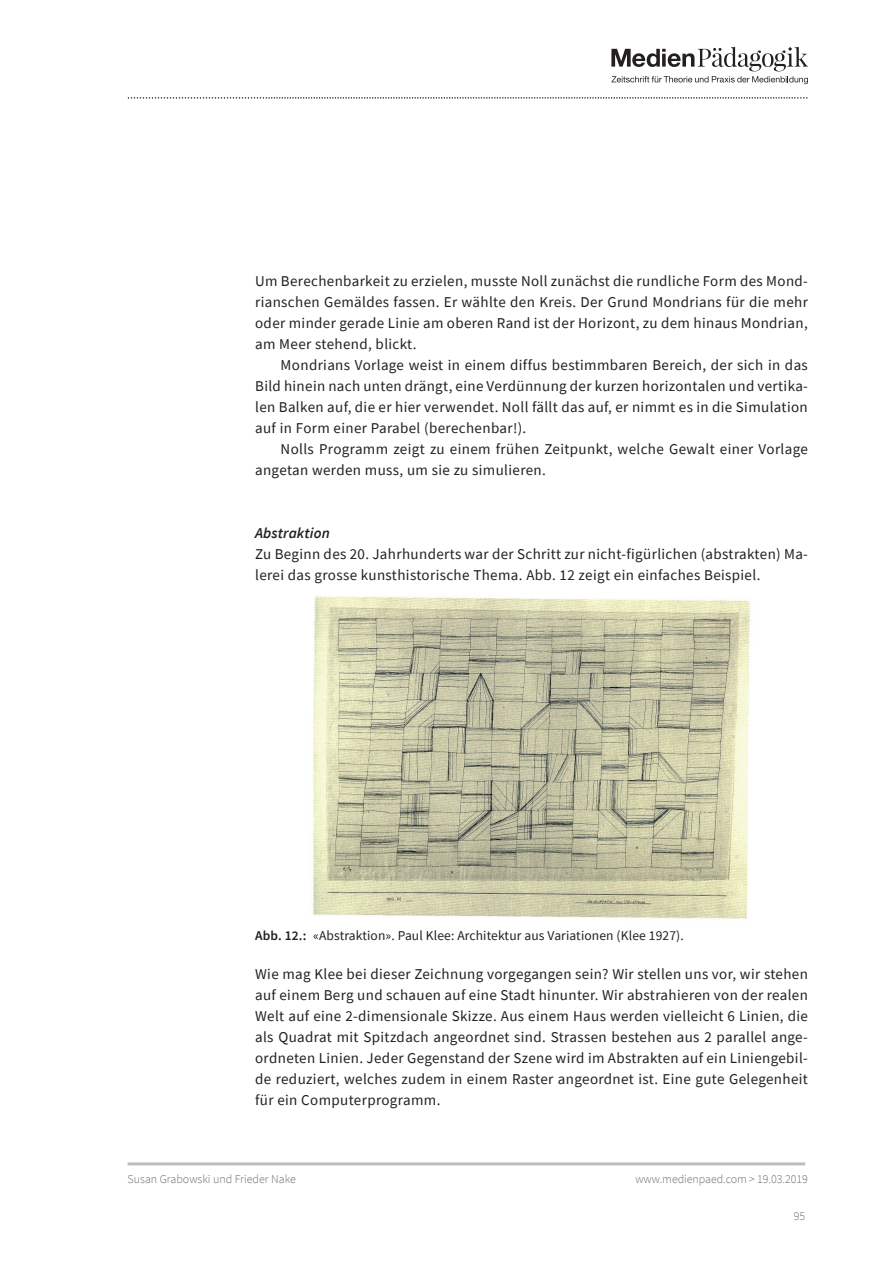
<style>
.page{position:relative;width:893px;height:1263px;background:#fff}
.page>*{position:absolute;margin:0;border:0;box-sizing:border-box;transform-origin:0 0}
.mp-text_ohne_Einzug{font:15px/21px "Source Sans Pro";letter-spacing:.025em;color:#231f20;text-align:justify}
.mp-text{font:15px/21px "Source Sans Pro";letter-spacing:.025em;color:#231f20;text-align:justify}
.mp-Titel3{font:italic 600 15px "Source Sans Pro";letter-spacing:.01em;color:#231f20}
.t1{font:13.5px "Source Sans Pro";letter-spacing:.01em;color:#231f20}
.t2{font:300 12px "Source Sans Pro";color:#6c6d70}
.s1{font-weight:600}
</style>
<div class="page">
<hr style="left:128px;top:1162px;width:677px;height:3px;background:#bcbdc0">
<svg style="left:611px;top:47px;width:197px;height:37px"></svg>
<svg style="left:128px;top:97px;width:679px;height:2px"></svg>
<img style="left:313px;top:596px;width:438px;height:323px">
<p class="mp-text_ohne_Einzug" style="left:255px;top:270px;width:554px">Um Berechenbarkeit zu erzielen, musste Noll zunächst die rundliche Form des Mond&shy;rianschen Gemäldes fassen. Er wählte den Kreis. Der Grund Mondrians für die mehr oder minder gerade Linie am oberen Rand ist der Horizont, zu dem hinaus Mondrian, am Meer stehend, blickt.</p>
<p class="mp-text" style="left:255px;top:354px;width:554px;text-indent:26px">Mondrians Vorlage weist in einem diffus bestimmbaren Bereich, der sich in das Bild hinein nach unten drängt, eine Verdünnung der kurzen horizontalen und vertika&shy;len Balken auf, die er hier verwendet. Noll fällt das auf, er nimmt es in die Simulation auf in Form einer Parabel (berechenbar!).</p>
<p class="mp-text" style="left:255px;top:438px;width:554px;text-indent:26px">Nolls Programm zeigt zu einem frühen Zeitpunkt, welche Gewalt einer Vorlage angetan werden muss, um sie zu simulieren.</p>
<h3 class="mp-Titel3" style="left:255px;top:523px;width:76px">Abstraktion</h3>
<p class="mp-text_ohne_Einzug" style="left:255px;top:543px;width:554px">Zu Beginn des 20. Jahrhunderts war der Schritt zur nicht-figürlichen (abstrakten) Ma&shy;lerei das grosse kunsthistorische Thema. Abb. 12 zeigt ein einfaches Beispiel.</p>
<p class="t1" style="left:255px;top:927px;width:430px"><span class="s1">Abb. 12.:</span> «Abstraktion». Paul Klee: Architektur aus Variationen (Klee 1927).</p>
<p class="mp-text_ohne_Einzug" style="left:255px;top:963px;width:554px">Wie mag Klee bei dieser Zeichnung vorgegangen sein? Wir stellen uns vor, wir stehen auf einem Berg und schauen auf eine Stadt hinunter. Wir abstrahieren von der realen Welt auf eine 2-dimensionale Skizze. Aus einem Haus werden vielleicht 6 Linien, die als Quadrat mit Spitzdach angeordnet sind. Strassen bestehen aus 2 parallel ange&shy;ordneten Linien. Jeder Gegenstand der Szene wird im Abstrakten auf ein Liniengebil&shy;de reduziert, welches zudem in einem Raster angeordnet ist. Eine gute Gelegenheit für ein Computerprogramm.</p>
<p class="t2" style="left:128px;top:1171px;width:170px">Susan Grabowski und Frieder Nake</p>
<p class="t2" style="left:635px;top:1171px;width:174px">www.medienpaed.com &gt; 19.03.2019</p>
<p class="t2" style="left:794px;top:1208px;width:13px">95</p>
</div>
